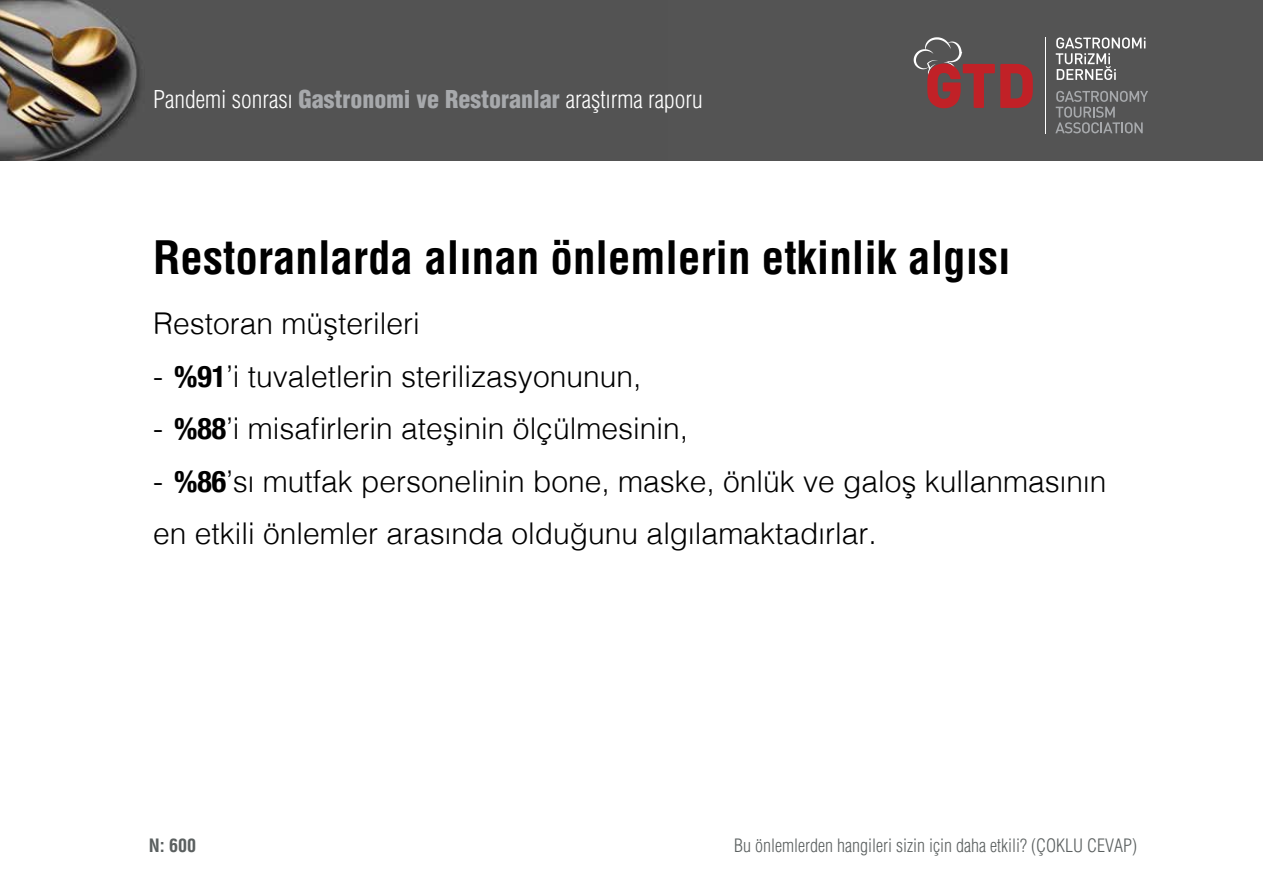
<style>
.page{position:relative;width:1263px;height:893px;background:#fff}
.page>*{position:absolute;margin:0;border:0;box-sizing:border-box;transform-origin:0 0}
.t1{font:700 condensed 45px "Helvetica Tr";color:#000}
.t2{font:300 30px/52.5px "Helvetica";color:#000}
.t3{font:300 condensed 24px "Helvetica";color:#fff}
.t4{font:300 condensed 18px "Helvetica";color:#5b6060}
.t5{font:700 condensed 18px "Helvetica Tr";color:#5b6060}
.s1{font-family:"Helvetica Tr";font-weight:900;color:#a7a9ac}
.s2{font-family:"Helvetica Neue";font-weight:700;font-stretch:condensed}
</style>
<div class="page">
<img style="left:0;top:0;width:657px;height:161px">
<div style="left:657px;top:0;width:290px;height:161px;background:#545454"></div>
<div style="left:947px;top:0;width:316px;height:161px;background:#545454"></div>
<svg style="left:914px;top:37px;width:119px;height:71px"></svg>
<svg style="left:1056px;top:37px;width:89px;height:43px"></svg>
<svg style="left:1055px;top:91px;width:93px;height:42px"></svg>
<hr style="left:1045px;top:37px;width:1px;height:97px;background:#fff">
<p class="t3" style="left:153px;top:86px;width:551px">Pandemi sonrası <span class="s1">Gastronomi ve Restoranlar</span> araştırma raporu</p>
<h1 class="t1" style="left:153px;top:230px;width:859px">Restoranlarda alınan önlemlerin etkinlik algısı</h1>
<p class="t2" style="left:153px;top:295px;width:268px">Restoran müşterileri</p>
<p class="t2" style="left:153px;top:347px;width:490px">- <span class="s2">%91</span>’i tuvaletlerin sterilizasyonunun,</p>
<p class="t2" style="left:153px;top:400px;width:536px">- <span class="s2">%88</span>’i misafirlerin ateşinin ölçülmesinin,</p>
<p class="t2" style="left:153px;top:452px;width:955px">- <span class="s2">%86</span>’sı mutfak personelinin bone, maske, önlük ve galoş kullanmasının en etkili önlemler arasında olduğunu algılamaktadırlar.</p>
<p class="t5" style="left:149px;top:835px;width:49px">N: 600</p>
<p class="t4" style="left:734px;top:835px;width:404px">Bu önlemlerden hangileri sizin için daha etkili? (ÇOKLU CEVAP)</p>
</div>
